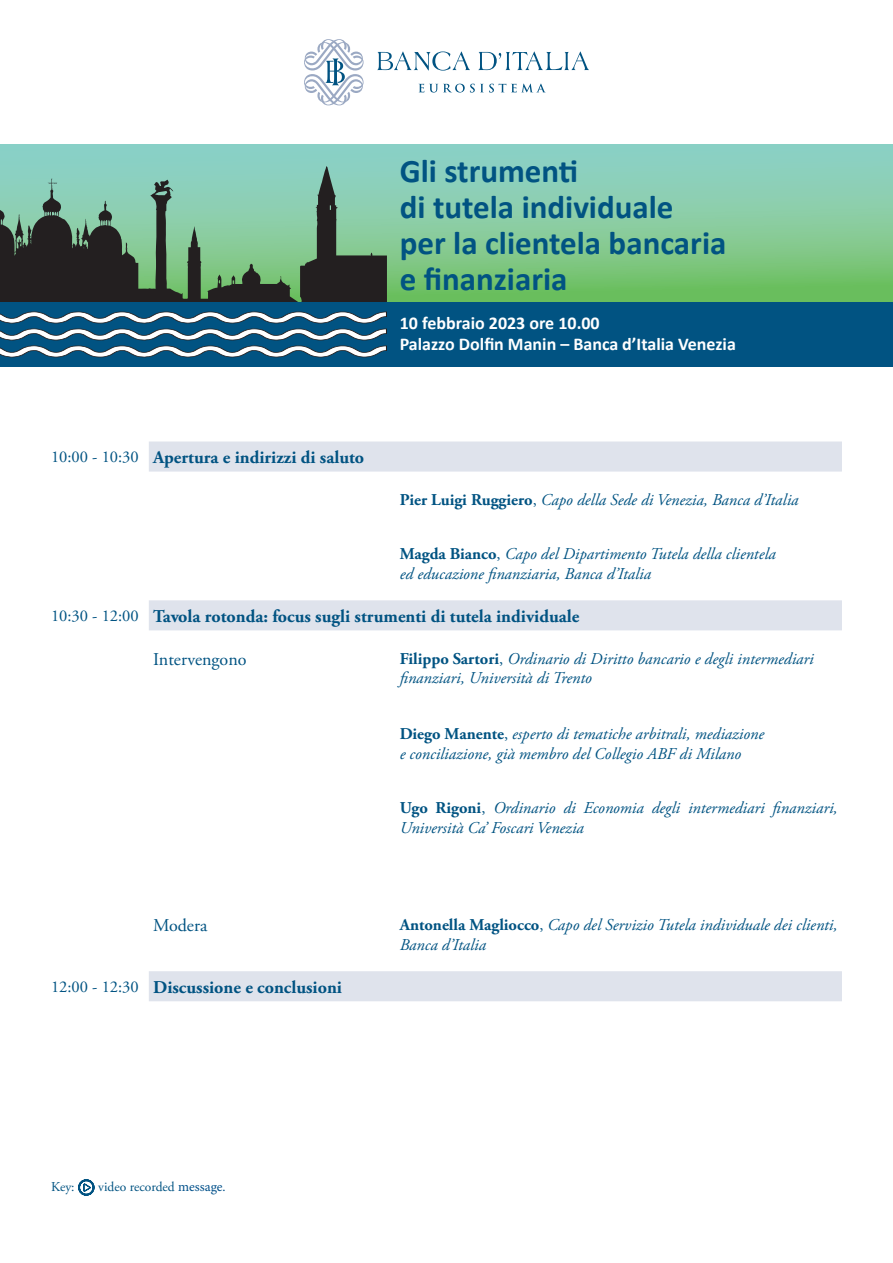
<style>
.page{position:relative;width:893px;height:1263px;background:#fff}
.page>*{position:absolute;margin:0;border:0;box-sizing:border-box;transform-origin:0 0}
.t1{font:700 33px/36px "Calibri";color:#015382}
.titolo_evento{font:700 18px "Adobe Garamond Pro";color:#015382}
.Heading_2{font:700 18px/21.6px "Calibri";color:#fff}
.t2{font:18px "Adobe Garamond Pro";color:#015382}
.t3{font:italic 16.5px/19.8px "Adobe Garamond Pro";color:#015382}
.t4{font:16.5px "Adobe Garamond Pro";color:#015382}
.t5{font:13.5px "Adobe Garamond Pro";color:#015382}
.s1{font-weight:700;font-style:normal}
.s2{font-style:normal}
.s3{font-weight:400;font-size:16.5px}
.s4{font-family:"Minion Pro";color:#01508a}
</style>
<div class="page">
<div style="left:0;top:145px;width:893px;height:158px;background:linear-gradient(to bottom,#95d4d4,#73c161)"></div>
<svg style="left:149px;top:441px;width:693px;height:560px"></svg>
<svg style="left:0;top:166px;width:387px;height:137px"></svg>
<div style="left:0;top:303px;width:893px;height:64px;background:#015382"></div>
<svg style="left:0;top:312px;width:387px;height:11px"></svg>
<svg style="left:0;top:329px;width:387px;height:11px"></svg>
<svg style="left:0;top:346px;width:387px;height:11px"></svg>
<svg style="left:377px;top:51px;width:93px;height:20px"></svg>
<svg style="left:478px;top:51px;width:111px;height:19px"></svg>
<svg style="left:419px;top:84px;width:127px;height:9px"></svg>
<svg style="left:304px;top:39px;width:60px;height:66px"></svg>
<svg style="left:78px;top:1179px;width:17px;height:17px"></svg>
<p class="t1" style="left:400px;top:153px;width:328px">Gli strumenti<br>di tutela individuale per la clientela bancaria e finanziaria</p>
<p class="Heading_2" style="left:400px;top:311px;width:338px">10 febbraio 2023 ore 10.00<br>Palazzo Dolfin Manin – Banca d’Italia Venezia</p>
<p class="t4" style="left:51px;top:447px;width:89px">10:00 - 10:30</p>
<p class="titolo_evento" style="left:153px;top:447px;width:213px">Apertura e indirizzi di saluto</p>
<p class="t3" style="left:400px;top:490px;width:400px"><span class="s1">Pier Luigi Ruggiero</span><span class="s2">,</span> Capo della Sede di Venezia, Banca d’Italia</p>
<p class="t3" style="left:400px;top:545px;width:378px"><span class="s1">Magda Bianco</span><span class="s2">,</span> Capo del Dipartimento Tutela della clientela ed educazione finanziaria, Banca d’Italia</p>
<p class="t4" style="left:51px;top:606px;width:89px">10:30 - 12:00</p>
<p class="titolo_evento" style="left:153px;top:606px;width:428px">Tavola rotonda: focus sugli strumenti di tutela individuale</p>
<p class="t2" style="left:153px;top:648px;width:95px">Intervengono</p>
<p class="t3" style="left:400px;top:649px;width:416px"><span class="s1">Filippo Sartori</span><span class="s2">,</span> Ordinario di Diritto bancario e degli intermediari finanziari, Università di Trento</p>
<p class="t3" style="left:400px;top:724px;width:366px"><span class="s1">Diego Manente</span><span class="s2">,</span> esperto di tematiche arbitrali, mediazione e conciliazione, già membro del Collegio ABF di Milano</p>
<p class="t3" style="left:400px;top:799px;width:439px"><span class="s1">Ugo Rigoni</span><span class="s2">,</span> Ordinario di Economia degli intermediari finanziari,<br>Università Ca’ Foscari Venezia</p>
<p class="t2" style="left:153px;top:915px;width:56px">Modera</p>
<p class="t3" style="left:400px;top:915px;width:439px"><span class="s1">Antonella Magliocco</span><span class="s2">,</span> Capo del Servizio Tutela individuale dei clienti,<br>Banca d’Italia</p>
<p class="titolo_evento" style="left:51px;top:976px;width:293px"><span class="s3">12:00 - 12:30</span> Discussione e conclusioni</p>
<p class="t5" style="left:51px;top:1178px;width:25px">Key:</p>
<p class="t5" style="left:98px;top:1178px;width:129px">video recorded <span class="s4">message.</span></p>
</div>
